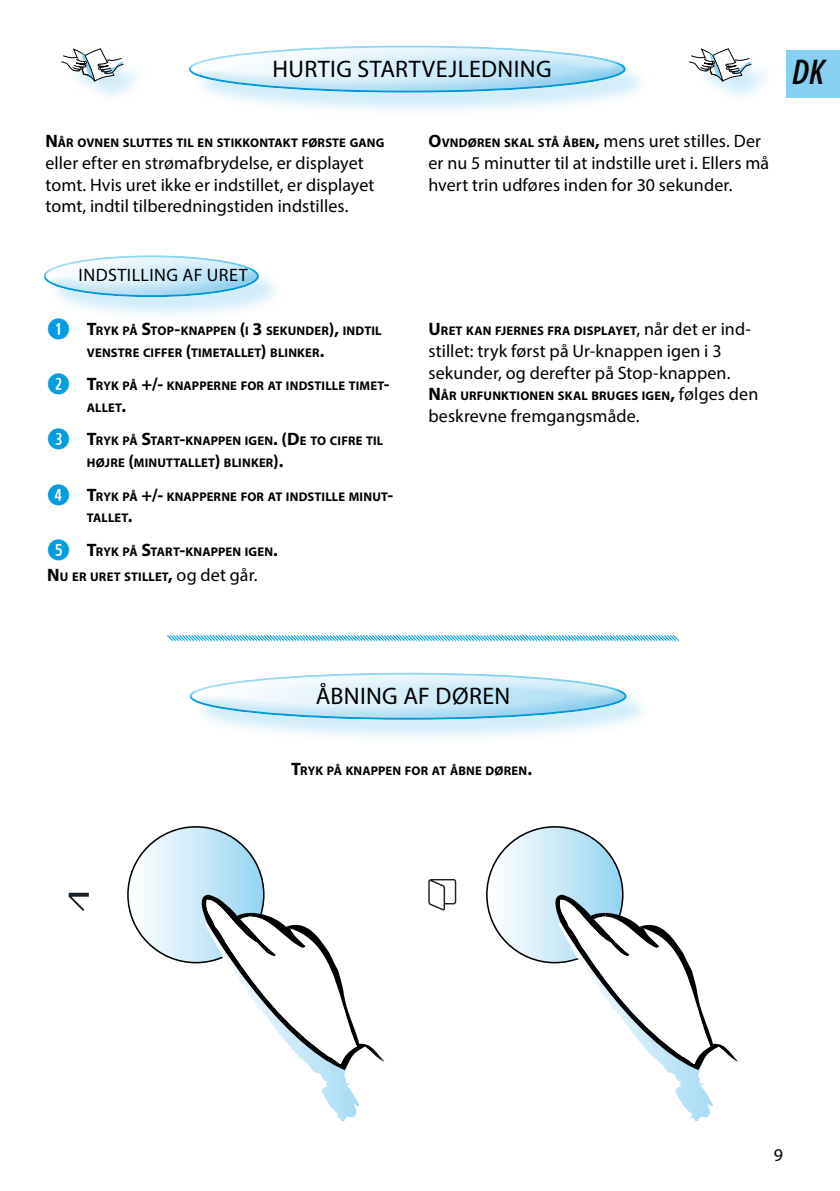
<style>
.page{position:relative;width:840px;height:1191px;background:#fff}
.page>*{position:absolute;margin:0;border:0;box-sizing:border-box;transform-origin:0 0}
.t1{font:italic 600 condensed 36px "Myriad Pro";color:#000}
.t2{font:24px "Myriad Pro";letter-spacing:.015em;color:#000}
.t3{font:18px/21.6px "Myriad Pro";letter-spacing:.005em;color:#000}
.t4{font:18px "Myriad Pro";letter-spacing:.025em;color:#000}
.t5{font:700 12.6px/21.6px "Myriad Pro";letter-spacing:.01em;color:#000}
.s1{font-size:18px}
.s2{font-family:"Combi Numerals";font-size:28px;color:#009ee0}
.s3{font-weight:400;font-size:18px}
.s4{font-weight:700}
.s5{font-weight:700;font-size:12.6px}
</style>
<div class="page">
<div style="left:192px;top:48px;width:457px;height:70px;background:#c4e7f8;opacity:.75"></div>
<div style="left:187px;top:42px;width:441px;height:32px;background:#fff;opacity:.75"></div>
<div style="left:187px;top:61px;width:441px;height:33px;background:#c4e7f8;opacity:.75"></div>
<div style="left:47px;top:258px;width:236px;height:64px;background:#c4e7f8;opacity:.75"></div>
<div style="left:43px;top:251px;width:218px;height:30px;background:#fff;opacity:.75"></div>
<div style="left:43px;top:267px;width:218px;height:30px;background:#c4e7f8;opacity:.75"></div>
<div style="left:785px;top:50px;width:54px;height:47px;background:#86d1f1"></div>
<div style="left:66px;top:53px;width:81px;height:52px;background:#c4e7f8;opacity:.75"></div>
<svg style="left:61px;top:49px;width:64px;height:32px"></svg>
<div style="left:693px;top:53px;width:82px;height:52px;background:#c4e7f8;opacity:.75"></div>
<svg style="left:689px;top:49px;width:64px;height:32px"></svg>
<svg style="left:167px;top:635px;width:512px;height:6px;background:#8ad2f0"></svg>
<svg style="left:69px;top:892px;width:20px;height:19px"></svg>
<div style="left:128px;top:827px;width:135px;height:135px;background:linear-gradient(to right,#fbf9f8,#99d6f3);border-radius:68px"></div>
<svg style="left:428px;top:879px;width:28px;height:31px"></svg>
<svg style="left:486px;top:827px;width:136px;height:135px"></svg>
<svg style="left:197px;top:894px;width:163px;height:227px"></svg>
<svg style="left:202px;top:894px;width:182px;height:176px"></svg>
<svg style="left:550px;top:894px;width:188px;height:227px"></svg>
<svg style="left:555px;top:894px;width:182px;height:176px"></svg>
<div style="left:193px;top:675px;width:457px;height:69px;background:#c4e7f8;opacity:.75"></div>
<div style="left:188px;top:669px;width:441px;height:32px;background:#fff;opacity:.75"></div>
<div style="left:188px;top:688px;width:441px;height:33px;background:#c4e7f8;opacity:.75"></div>
<h2 class="t2" style="left:272px;top:54px;width:29px">Hurtig</h2>
<h2 class="t2" style="left:357px;top:54px;width:14px">startvejledning</h2>
<h1 class="t1" style="left:791px;top:53px;width:34px">DK</h1>
<p class="t5" style="left:45px;top:132px;width:340px"><span class="s1">N</span>ÅR OVNEN SLUTTES TIL EN STIKKONTAKT FØRSTE GANG</p>
<h3 class="t3" style="left:45px;top:152px;width:330px">eller efter en strømafbrydelse, er displayet tomt. Hvis uret ikke er indstillet, er displayet tomt, indtil tilberedningstiden indstilles.</h3>
<h3 class="t4" style="left:79px;top:264px;width:170px">INDSTILLING AF URET</h3>
<p class="t5" style="left:87px;top:319px;width:296px;text-indent:-40px"><span class="s2">Q</span> <span class="s1">T</span>RYK PÅ <span class="s1">S</span>TOP<span class="s1">-</span>KNAPPEN <span class="s1">(</span>I <span class="s1">3</span> SEKUNDER<span class="s1">),</span> INDTIL<br>VENSTRE CIFFER <span class="s1">(</span>TIMETALLET<span class="s1">)</span> BLINKER<span class="s1">.</span></p>
<p class="t5" style="left:87px;top:375px;width:304px;text-indent:-40px"><span class="s2">W</span> <span class="s1">T</span>RYK PÅ <span class="s1">+/-</span> KNAPPERNE FOR AT INDSTILLE TIMET<span class="s1">-<br></span>ALLET<span class="s1">.</span></p>
<p class="t5" style="left:87px;top:430px;width:298px;text-indent:-40px"><span class="s2">E</span> <span class="s1">T</span>RYK PÅ <span class="s1">S</span>TART<span class="s1">-</span>KNAPPEN IGEN<span class="s1">. (D</span>E TO CIFRE TIL<br>HØJRE <span class="s1">(</span>MINUTTALLET<span class="s1">)</span> BLINKER<span class="s1">).</span></p>
<p class="t5" style="left:87px;top:485px;width:308px;text-indent:-40px"><span class="s2">R</span> <span class="s1">T</span>RYK PÅ <span class="s1">+/-</span> KNAPPERNE FOR AT INDSTILLE MINUT<span class="s1">-<br></span>TALLET<span class="s1">.</span></p>
<p class="t5" style="left:47px;top:538px;width:232px;line-height:25.6px"><span class="s2">T</span> <span class="s1">T</span>RYK PÅ <span class="s1">S</span>TART<span class="s1">-</span>KNAPPEN IGEN<span class="s1">.<br>N</span> U ER URET STILLET<span class="s1">,</span> <span class="s3">og det går.</span></p>
<h3 class="t3" style="left:428px;top:130px;width:342px"><span class="s4">O</span><span class="s5">VNDØREN SKAL STÅ ÅBEN</span><span class="s4">,</span> mens uret stilles. Der er nu 5 minutter til at indstille uret i. Ellers må hvert trin udføres inden for 30 sekunder.</h3>
<p class="t5" style="left:428px;top:320px;width:324px"><span class="s1">U</span> RET KAN FJERNES FRA DISPLAYET<span class="s3">, når det er ind-</span></p>
<h3 class="t3" style="left:428px;top:340px;width:303px">stillet: tryk først på Ur-knappen igen i 3 sekunder, og derefter på Stop-knappen.</h3>
<p class="t5" style="left:428px;top:385px;width:331px"><span class="s1">N</span>ÅR URFUNKTIONEN SKAL BRUGES IGEN<span class="s1">,</span> <span class="s3">følges den</span></p>
<h3 class="t3" style="left:428px;top:404px;width:212px">beskrevne fremgangsmåde.</h3>
<h2 class="t2" style="left:315px;top:681px;width:196px">ÅBNING AF DØREN</h2>
<p class="t5" style="left:291px;top:759px;width:242px"><span class="s1">T</span>RYK PÅ KNAPPEN FOR AT ÅBNE DØREN<span class="s1">.</span></p>
<h3 class="t3" style="left:773px;top:1143px;width:11px">9</h3>
</div>
